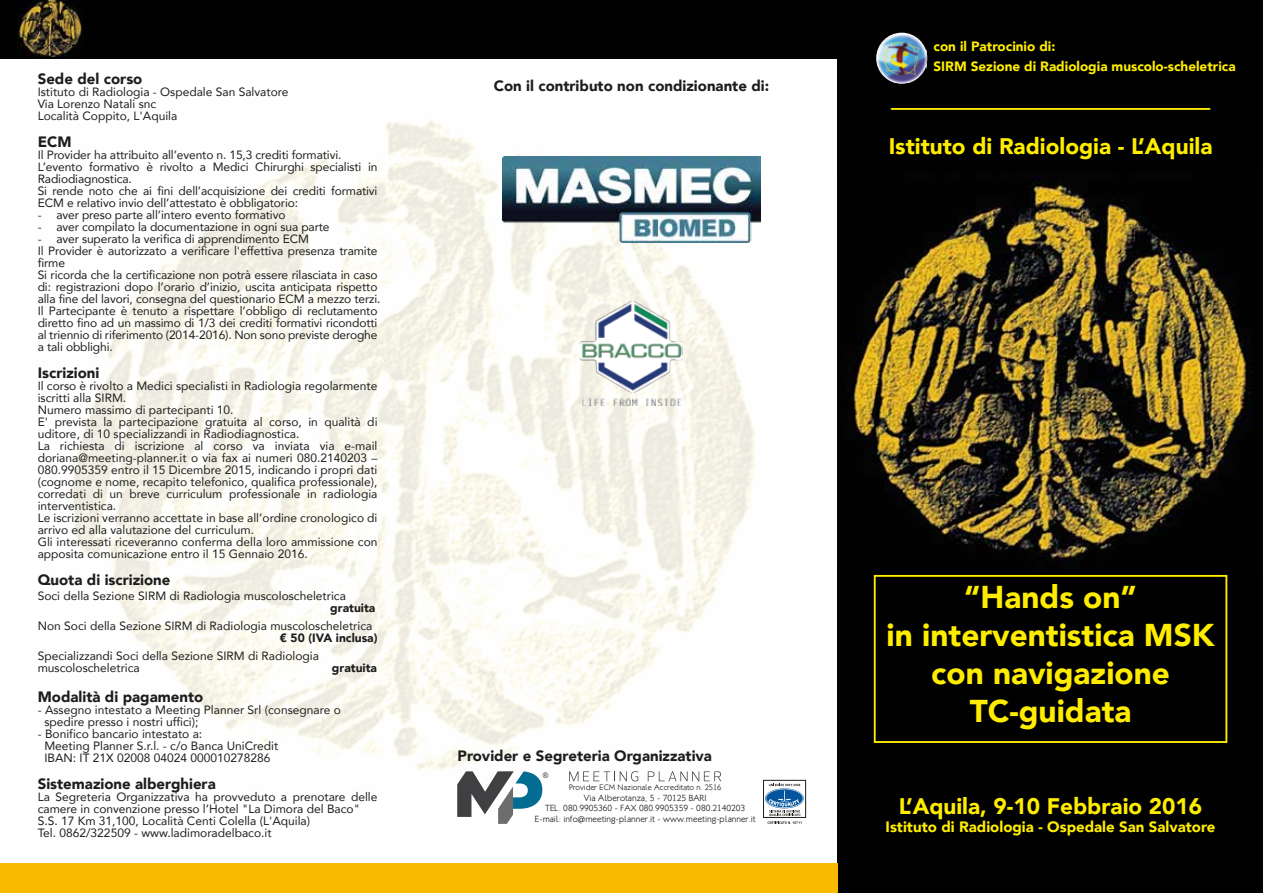
<style>
.page{position:relative;width:1263px;height:893px;background:#fff}
.page>*{position:absolute;margin:0;border:0;box-sizing:border-box;transform-origin:0 0}
.t1{font:900 31.5px/37.8px "Avenir";color:#ffed00;text-align:center}
.t2{font:900 22.5px "Avenir";color:#ffed00}
.t3{font:900 15px "Avenir";color:#1d1d1b}
.t4{font:900 15px "Avenir";color:#ffed00}
.t5{font:900 13.5px "Avenir";color:#ffed00}
.t6{font:12px/12px "Avenir";color:#1d1d1b}
.t7{font:900 12px "Avenir";color:#1d1d1b}
.t8{font:300 9px/10.6px "Klill";color:#1d1d1b;text-align:center}
.t9{font:300 8.1px "Klill";color:#1d1d1b}
.t10{font:7.65px "Arial";color:#404042}
</style>
<div class="page">
<img style="left:72px;top:120px;width:715px;height:673px">
<div style="left:838px;top:0;width:425px;height:893px;background:#010101"></div>
<img style="left:853px;top:173px;width:400px;height:392px">
<div style="left:874px;top:575px;width:353px;height:168px;border:2px solid #ffed00"></div>
<div style="left:0;top:0;width:838px;height:58px;background:#010101"></div>
<img style="left:17px;top:0;width:65px;height:58px">
<div style="left:0;top:863px;width:838px;height:30px;background:#fbba00"></div>
<svg style="left:763px;top:780px;width:43px;height:38px"></svg>
<svg style="left:766px;top:789px;width:37px;height:18px"></svg>
<svg style="left:767px;top:784px;width:34px;height:40px"></svg>
<svg style="left:457px;top:771px;width:85px;height:53px"></svg>
<svg style="left:569px;top:771px;width:69px;height:10px"></svg>
<svg style="left:648px;top:771px;width:73px;height:10px"></svg>
<svg style="left:876px;top:33px;width:51px;height:51px"></svg>
<img style="left:877px;top:34px;width:49px;height:48px">
<hr style="left:891px;top:108px;width:318px;height:2px;background:#ffed00">
<img style="left:503px;top:156px;width:257px;height:87px">
<img style="left:580px;top:302px;width:103px;height:104px">
<p class="t3" style="left:38px;top:66px;width:106px">Sede del corso</p>
<p class="t6" style="left:38px;top:86px;width:252px">Istituto di Radiologia - Ospedale San Salvatore<br>Via Lorenzo Natali snc<br>Località Coppito, L'Aquila</p>
<p class="t3" style="left:38px;top:129px;width:35px">ECM</p>
<p class="t6" style="left:38px;top:149px;width:341px">Il Provider ha attribuito all’evento n. 15,3 crediti formativi.<br>L’evento formativo è rivolto a Medici Chirurghi specialisti in Radiodiagnostica.<br>Si rende noto che ai fini dell’acquisizione dei crediti formativi ECM e relativo invio dell’attestato è obbligatorio:</p>
<p class="t6" style="left:38px;top:209px;width:249px">- aver preso parte all’intero evento formativo</p>
<p class="t6" style="left:38px;top:221px;width:293px">- aver compilato la documentazione in ogni sua parte</p>
<p class="t6" style="left:38px;top:233px;width:344px">- aver superato la verifica di apprendimento ECM<br>Il Provider è autorizzato a verificare l'effettiva presenza tramite firme<br>Si ricorda che la certificazione non potrà essere rilasciata in caso di: registrazioni dopo l’orario d’inizio, uscita anticipata rispetto alla fine del lavori, consegna del questionario ECM a mezzo terzi.<br>Il Partecipante è tenuto a rispettare l’obbligo di reclutamento diretto fino ad un massimo di 1/3 dei crediti formativi ricondotti al triennio di riferimento (2014-2016). Non sono previste deroghe a tali obblighi.</p>
<p class="t3" style="left:38px;top:360px;width:63px">Iscrizioni</p>
<p class="t6" style="left:38px;top:380px;width:341px">Il corso è rivolto a Medici specialisti in Radiologia regolarmente iscritti alla SIRM.<br>Numero massimo di partecipanti 10.<br>E' prevista la partecipazione gratuita al corso, in qualità di uditore, di 10 specializzandi in Radiodiagnostica.<br>La richiesta di iscrizione al corso va inviata via e-mail doriana@meeting-planner.it o via fax ai numeri 080.2140203 – 080.9905359 entro il 15 Dicembre 2015, indicando i propri dati (cognome e nome, recapito telefonico, qualifica professionale), corredati di un breve curriculum professionale in radiologia interventistica.<br>Le iscrizioni verranno accettate in base all’ordine cronologico di arrivo ed alla valutazione del curriculum.<br>Gli interessati riceveranno conferma della loro ammissione con apposita comunicazione entro il 15 Gennaio 2016.</p>
<p class="t3" style="left:38px;top:567px;width:134px">Quota di iscrizione</p>
<p class="t6" style="left:38px;top:590px;width:310px">Soci della Sezione SIRM di Radiologia muscoloscheletrica</p>
<p class="t7" style="left:330px;top:598px;width:47px">gratuita</p>
<p class="t6" style="left:38px;top:620px;width:336px">Non Soci della Sezione SIRM di Radiologia muscoloscheletrica</p>
<p class="t7" style="left:280px;top:628px;width:99px">€ 50 (IVA inclusa)</p>
<p class="t6" style="left:38px;top:650px;width:283px">Specializzandi Soci della Sezione SIRM di Radiologia muscoloscheletrica</p>
<p class="t7" style="left:332px;top:658px;width:47px">gratuita</p>
<p class="t3" style="left:494px;top:73px;width:277px">Con il contributo non condizionante di:</p>
<p class="t3" style="left:38px;top:684px;width:167px">Modalità di pagamento</p>
<p class="t6" style="left:44px;top:704px;width:298px;text-indent:-7px">- Assegno intestato a Meeting Planner Srl (consegnare o spedire presso i nostri uffici);</p>
<p class="t6" style="left:44px;top:728px;width:235px;text-indent:-7px">- Bonifico bancario intestato a:<br>Meeting Planner S.r.l. - c/o Banca UniCredit<br>IBAN: IT 21X 02008 04024 000010278286</p>
<p class="t3" style="left:38px;top:771px;width:180px">Sistemazione alberghiera</p>
<p class="t6" style="left:38px;top:791px;width:341px">La Segreteria Organizzativa ha provveduto a prenotare delle camere in convenzione presso l’Hotel "La Dimora del Baco" S.S. 17 Km 31,100, Località Centi Colella (L'Aquila)<br>Tel. 0862/322509 - www.ladimoradelbaco.it</p>
<p class="t8" style="left:535px;top:792px;width:222px">Via Alberotanza, 5 - 70125 BARI<br>TEL. 080.9905360 - FAX 080.9905359 - 080.2140203<br>E-mail: info@meeting-planner.it - www.meeting-planner.it</p>
<p class="t3" style="left:457px;top:743px;width:256px">Provider e Segreteria Organizzativa</p>
<p class="t10" style="left:543px;top:770px;width:7px">®</p>
<p class="t9" style="left:569px;top:783px;width:154px">Provider ECM Nazionale Accreditato n. 2516</p>
<p class="t5" style="left:933px;top:34px;width:123px">con il Patrocinio di:</p>
<p class="t5" style="left:933px;top:55px;width:303px">SIRM Sezione di Radiologia muscolo-scheletrica</p>
<h2 class="t2" style="left:889px;top:127px;width:325px">Istituto di Radiologia - L’Aquila</h2>
<h1 class="t1" style="left:887px;top:578px;width:329px">“Hands on”<br>in interventistica MSK con navigazione<br>TC-guidata</h1>
<h2 class="t2" style="left:899px;top:787px;width:305px">L’Aquila, 9-10 Febbraio 2016</h2>
<p class="t4" style="left:885px;top:814px;width:331px">Istituto di Radiologia - Ospedale San Salvatore</p>
</div>
